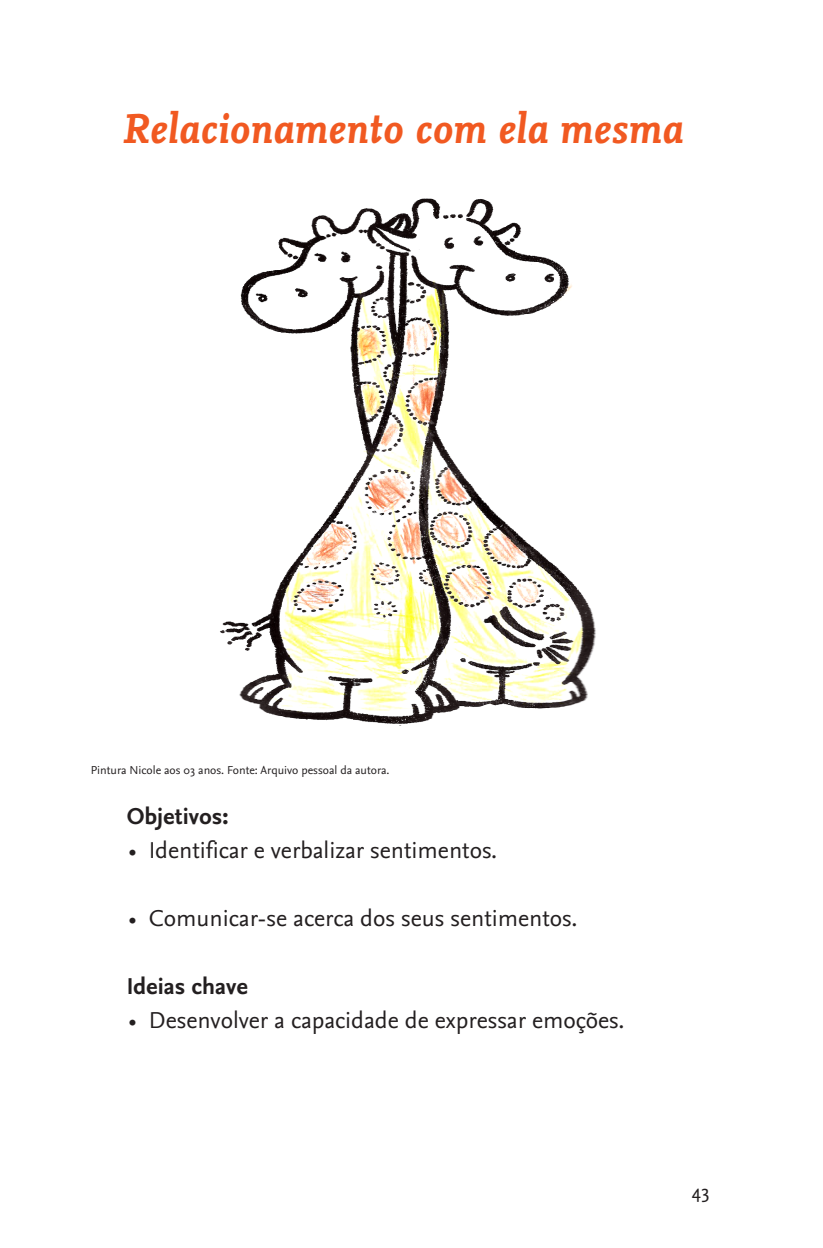
<style>
.page{position:relative;width:823px;height:1248px;background:#fff}
.page>*{position:absolute;margin:0;border:0;box-sizing:border-box;transform-origin:0 0}
.Tit_02{font:italic 700 44px "Nexus Mix";letter-spacing:-.005em;color:#f15921}
.t1{font:24px "Nexus Sans";color:#231f20}
.Ctxt_01{font:700 24px "Nexus Sans";color:#231f20}
.t2{font:20px "Nexus Sans";color:#231f20}
.Credito{font:12px "Nexus Sans";color:#231f20}
</style>
<div class="page">
<img style="left:220px;top:198px;width:376px;height:528px">
<p class="Tit_02" style="left:123px;top:100px;width:561px">Relacionamento com ela mesma</p>
<p class="Credito" style="left:91px;top:761px;width:300px">Pintura Nicole aos 03 anos. Fonte: Arquivo pessoal da autora.</p>
<p class="Ctxt_01" style="left:127px;top:800px;width:103px">Objetivos:</p>
<p class="t1" style="left:129px;top:834px;width:369px">• Identificar e verbalizar sentimentos.</p>
<p class="t1" style="left:129px;top:902px;width:450px">• Comunicar-se acerca dos seus sentimentos.</p>
<p class="Ctxt_01" style="left:127px;top:970px;width:123px">Ideias chave</p>
<p class="t1" style="left:129px;top:1004px;width:497px">• Desenvolver a capacidade de expressar emoções.</p>
<p class="t2" style="left:691px;top:1178px;width:19px">43</p>
</div>
